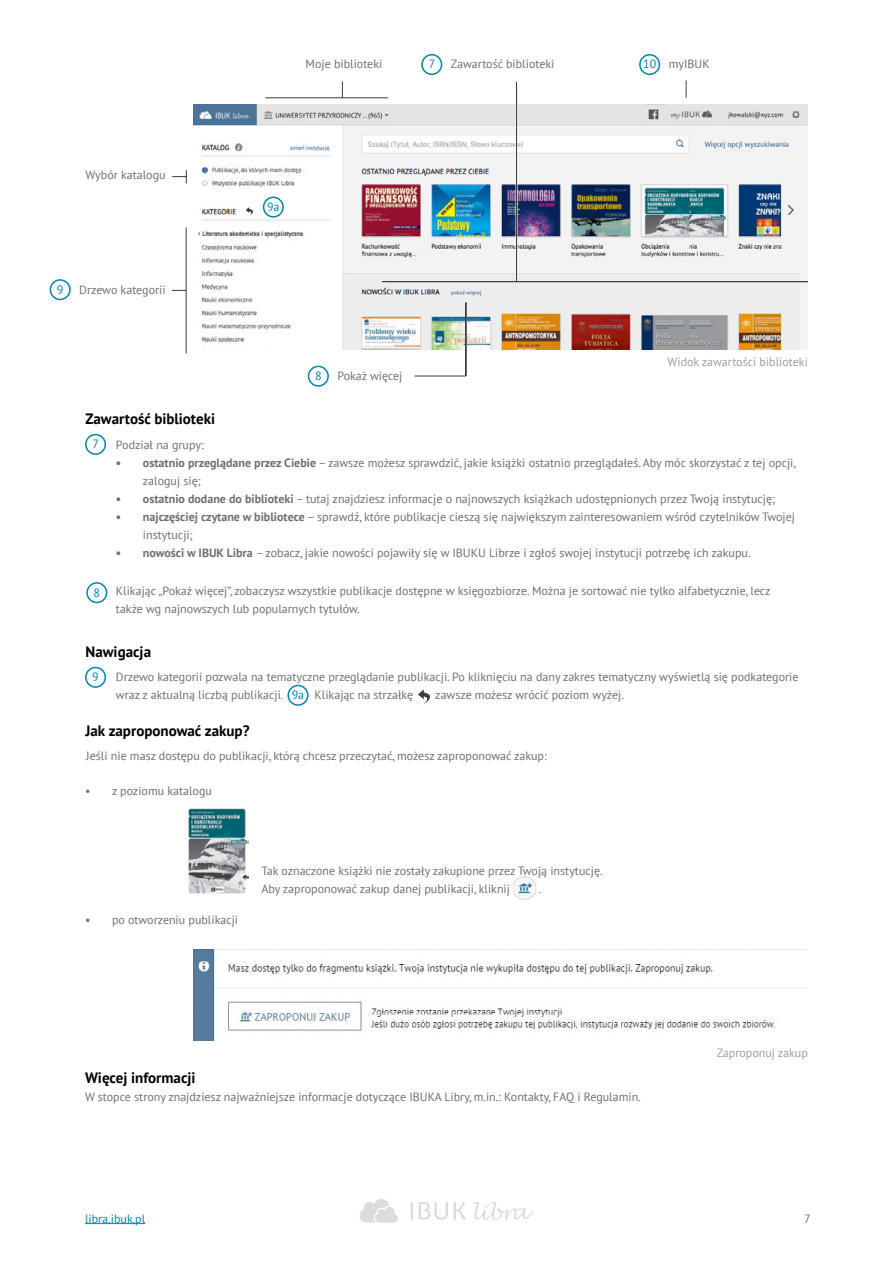
<style>
.page{position:relative;width:893px;height:1263px;background:#fff}
.page>*{position:absolute;margin:0;border:0;box-sizing:border-box;transform-origin:0 0}
.t1{font:700 15px "PT Sans";color:#000}
.t2{font:12px/18px "PT Sans";color:#6e6f72}
.t3{font:12px "PT Sans";color:#9d9d9c}
.t4{font:12px "PT Sans";color:#0085ab}
.s1{font-weight:700}
</style>
<div class="page">
<hr style="left:85px;top:1223px;width:60px;height:1px;background:#0085ab">
<svg style="left:359px;top:1199px;width:174px;height:24px"></svg>
<img style="left:194px;top:105px;width:614px;height:244px">
<div style="left:421px;top:54px;width:21px;height:21px;border:2px solid #0085ab;border-radius:50%"></div>
<div style="left:85px;top:434px;width:21px;height:21px;border:2px solid #0085ab;border-radius:50%"></div>
<div style="left:85px;top:667px;width:21px;height:21px;border:2px solid #0085ab;border-radius:50%"></div>
<div style="left:639px;top:54px;width:21px;height:21px;border:2px solid #0085ab;border-radius:50%"></div>
<div style="left:50px;top:279px;width:21px;height:21px;border:2px solid #0085ab;border-radius:50%"></div>
<div style="left:308px;top:366px;width:21px;height:21px;border:2px solid #0085ab;border-radius:50%"></div>
<div style="left:263px;top:197px;width:21px;height:21px;border:2px solid #0085ab;border-radius:50%"></div>
<hr style="left:382px;top:281px;width:426px;height:1px;background:#3d3d40">
<hr style="left:516px;top:82px;width:1px;height:200px;background:#3d3d40">
<svg style="left:172px;top:170px;width:15px;height:13px"></svg>
<hr style="left:186px;top:227px;width:1px;height:126px;background:#3d3d40">
<svg style="left:172px;top:290px;width:14px;height:1px"></svg>
<hr style="left:465px;top:302px;width:2px;height:74px;background:#fff">
<hr style="left:414px;top:376px;width:52px;height:1px;background:#3d3d40">
<hr style="left:465px;top:302px;width:1px;height:74px;background:#3d3d40">
<hr style="left:265px;top:97px;width:123px;height:1px;background:#3d3d40">
<svg style="left:342px;top:81px;width:1px;height:16px"></svg>
<svg style="left:686px;top:81px;width:1px;height:17px"></svg>
<svg style="left:246px;top:207px;width:10px;height:9px"></svg>
<div style="left:86px;top:582px;width:21px;height:21px;border:2px solid #0085ab;border-radius:50%"></div>
<div style="left:287px;top:685px;width:21px;height:21px;border:2px solid #0085ab;border-radius:50%"></div>
<svg style="left:418px;top:689px;width:12px;height:15px"></svg>
<img style="left:194px;top:950px;width:614px;height:90px">
<img style="left:188px;top:808px;width:61px;height:86px">
<img style="left:513px;top:876px;width:23px;height:24px">
<p class="t2" style="left:306px;top:54px;width:78px">Moje biblioteki</p>
<p class="t2" style="left:451px;top:55px;width:105px">Zawartość biblioteki</p>
<p class="t2" style="left:669px;top:55px;width:42px">myIBUK</p>
<p class="t4" style="left:643px;top:57px;width:15px">10</p>
<p class="t4" style="left:429px;top:57px;width:8px">7</p>
<p class="t2" style="left:86px;top:165px;width:82px">Wybór katalogu</p>
<p class="t4" style="left:267px;top:199px;width:14px">9a</p>
<p class="t4" style="left:57px;top:282px;width:8px">9</p>
<p class="t2" style="left:79px;top:280px;width:88px">Drzewo kategorii</p>
<p class="t1" style="left:86px;top:409px;width:131px">Zawartość biblioteki</p>
<p class="t4" style="left:315px;top:368px;width:8px">8</p>
<p class="t2" style="left:337px;top:366px;width:67px">Pokaż więcej</p>
<p class="t3" style="left:668px;top:354px;width:142px">Widok zawartości biblioteki</p>
<p class="t4" style="left:93px;top:436px;width:8px">7</p>
<p class="t4" style="left:94px;top:585px;width:8px">8</p>
<p class="t2" style="left:116px;top:435px;width:89px">Podział na grupy:</p>
<p class="t2" style="left:143px;top:453px;width:654px;text-indent:-27px"><span class="s1">• ostatnio przeglądane przez Ciebie</span> – zawsze możesz sprawdzić, jakie książki ostatnio przeglądałeś. Aby móc skorzystać z tej opcji, zaloguj się;</p>
<p class="t2" style="left:116px;top:489px;width:661px"><span class="s1">• ostatnio dodane do biblioteki</span> – tutaj znajdziesz informacje o najnowszych książkach udostępnionych przez Twoją instytucję;</p>
<p class="t2" style="left:143px;top:507px;width:653px;text-indent:-27px"><span class="s1">• najczęściej czytane w bibliotece</span> – sprawdź, które publikacje cieszą się największym zainteresowaniem wśród czytelników Twojej instytucji;</p>
<p class="t2" style="left:116px;top:543px;width:636px"><span class="s1">• nowości w IBUK Libra</span> – zobacz, jakie nowości pojawiły się w IBUKU Librze i zgłoś swojej instytucji potrzebę ich zakupu.</p>
<p class="t2" style="left:116px;top:581px;width:656px">Klikając „Pokaż więcej”, zobaczysz wszystkie publikacje dostępne w księgozbiorze. Można je sortować nie tylko alfabetycznie, lecz także wg najnowszych lub popularnych tytułów.</p>
<p class="t1" style="left:86px;top:642px;width:67px">Nawigacja</p>
<p class="t4" style="left:92px;top:669px;width:8px">9</p>
<p class="t2" style="left:116px;top:668px;width:684px">Drzewo kategorii pozwala na tematyczne przeglądanie publikacji. Po kliknięciu na dany zakres tematyczny wyświetlą się podkategorie wraz z aktualną liczbą publikacji.</p>
<p class="t2" style="left:315px;top:686px;width:100px">Klikając na strzałkę</p>
<p class="t2" style="left:435px;top:686px;width:190px">zawsze możesz wrócić poziom wyżej.</p>
<p class="t4" style="left:292px;top:687px;width:14px">9a</p>
<p class="t1" style="left:86px;top:721px;width:165px">Jak zaproponować zakup?</p>
<p class="t2" style="left:86px;top:746px;width:462px">Jeśli nie masz dostępu do publikacji, którą chcesz przeczytać, możesz zaproponować zakup:</p>
<p class="t2" style="left:85px;top:781px;width:128px">• z poziomu katalogu</p>
<p class="t2" style="left:85px;top:910px;width:155px">• po otworzeniu publikacji</p>
<p class="t2" style="left:262px;top:861px;width:343px">Tak oznaczone książki nie zostały zakupione przez Twoją instytucję.<br>Aby zaproponować zakup danej publikacji, kliknij</p>
<p class="t2" style="left:539px;top:879px;width:4px">.</p>
<p class="t1" style="left:85px;top:1067px;width:112px">Więcej informacji</p>
<p class="t2" style="left:85px;top:1087px;width:557px">W stopce strony znajdziesz najważniejsze informacje dotyczące IBUKA Libry, m.in.: Kontakty, FAQ i Regulamin.</p>
<p class="t3" style="left:717px;top:1045px;width:93px">Zaproponuj zakup</p>
<p class="t4" style="left:85px;top:1211px;width:62px">libra.ibuk.pl</p>
<p class="t2" style="left:804px;top:1209px;width:8px">7</p>
</div>
